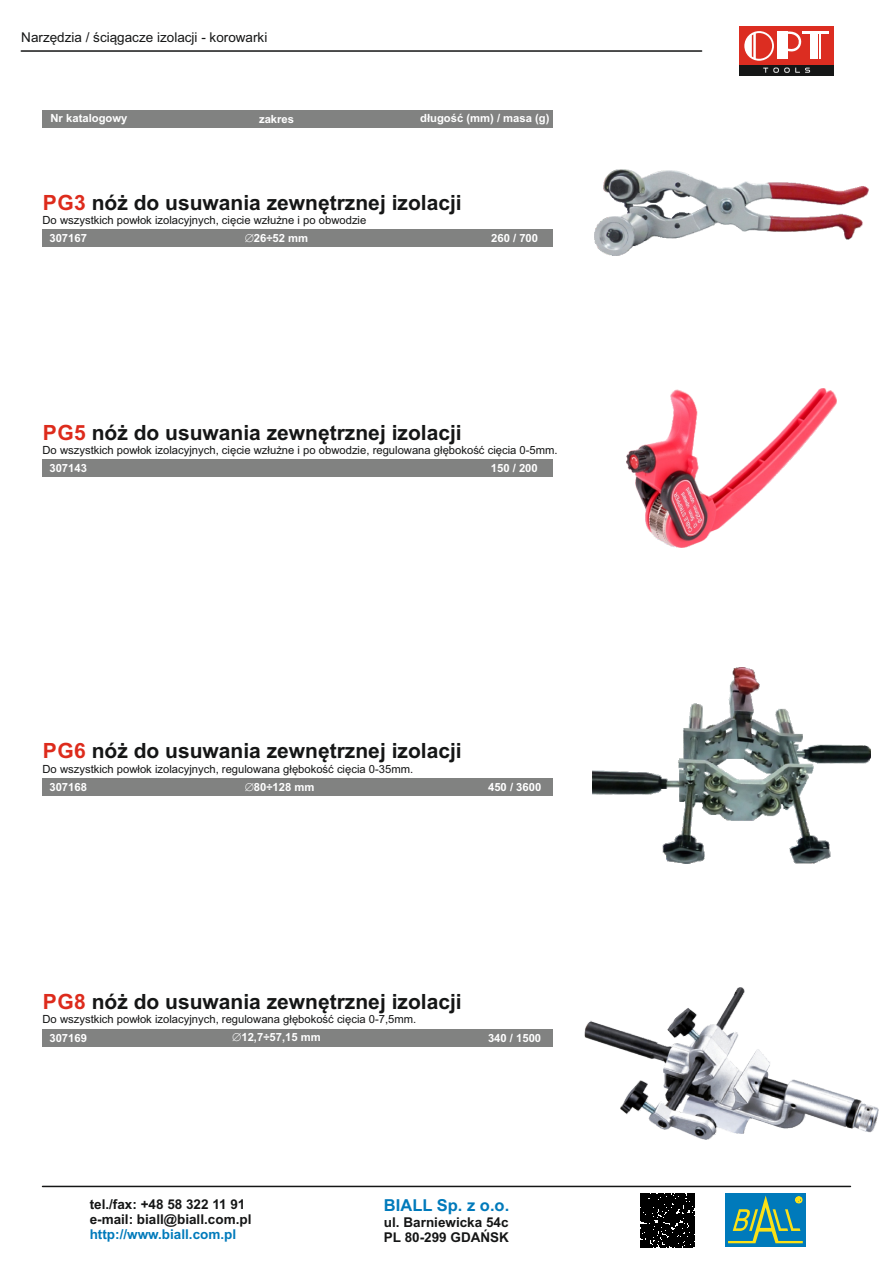
<style>
.page{position:relative;width:893px;height:1263px;background:#fff}
.page>*{position:absolute;margin:0;border:0;box-sizing:border-box;transform-origin:0 0}
.t1{font:700 21px "Arial";color:#151616}
.t2{font:700 16.5px "Arial";color:#007abb}
.t3{font:700 13.5px/15.1px "Arial";color:#151616}
.t4{font:13.5px "Arial";color:#151616}
.t5{font:700 13.5px "Arial";color:#007abb}
.t6{font:11.25px "Arial";color:#151616}
.t7{font:700 11.25px "Arial";color:#fff}
.s1{color:#dd2b1c}
</style>
<div class="page">
<hr style="left:43px;top:1186px;width:807px;height:1px;background:#151616">
<div style="left:725px;top:1193px;width:81px;height:54px;background:#007abb"></div>
<svg style="left:728px;top:1195px;width:75px;height:48px"></svg>
<svg style="left:641px;top:1193px;width:53px;height:54px;background:#111"></svg>
<hr style="left:21px;top:50px;width:681px;height:2px;background:#151616">
<div style="left:739px;top:27px;width:95px;height:38px;background:#dc2d21"></div>
<div style="left:777px;top:31px;width:7px;height:28px;background:#fff"></div>
<div style="left:810px;top:31px;width:7px;height:28px;background:#fff"></div>
<svg style="left:819px;top:34px;width:1px;height:25px"></svg>
<hr style="left:785px;top:32px;width:3px;height:27px;background:#fff">
<hr style="left:802px;top:31px;width:27px;height:3px;background:#fff">
<svg style="left:788px;top:31px;width:14px;height:21px"></svg>
<svg style="left:744px;top:31px;width:30px;height:30px"></svg>
<svg style="left:752px;top:33px;width:20px;height:26px"></svg>
<div style="left:739px;top:65px;width:95px;height:10px;background:#151616"></div>
<svg style="left:763px;top:68px;width:47px;height:5px"></svg>
<div style="left:43px;top:111px;width:510px;height:17px;background:#818281"></div>
<div style="left:43px;top:459px;width:510px;height:17px;background:#818281"></div>
<div style="left:43px;top:230px;width:510px;height:17px;background:#818281"></div>
<div style="left:43px;top:778px;width:510px;height:17px;background:#818281"></div>
<div style="left:43px;top:1029px;width:510px;height:17px;background:#818281"></div>
<img style="left:627px;top:388px;width:209px;height:159px">
<img style="left:594px;top:170px;width:274px;height:86px">
<img style="left:592px;top:668px;width:279px;height:195px">
<img style="left:584px;top:987px;width:295px;height:152px">
<p class="t4" style="left:21px;top:32px;width:248px">Narzędzia / ściągacze izolacji - korowarki</p>
<p class="t7" style="left:51px;top:114px;width:78px">Nr katalogowy</p>
<p class="t7" style="left:259px;top:115px;width:37px">zakres</p>
<p class="t7" style="left:420px;top:114px;width:131px">długość (mm) / masa (g)</p>
<h1 class="t1" style="left:43px;top:195px;width:420px"><span class="s1">PG3</span> nóż do usuwania zewnętrznej izolacji</h1>
<p class="t6" style="left:43px;top:216px;width:325px">Do wszystkich powłok izolacyjnych, cięcie wzłużne i po obwodzie</p>
<p class="t7" style="left:49px;top:234px;width:39px">307167</p>
<p class="t7" style="left:254px;top:234px;width:56px">26÷52 mm</p>
<p class="t7" style="left:491px;top:234px;width:48px">260 / 700</p>
<h1 class="t1" style="left:43px;top:424px;width:420px"><span class="s1">PG5</span> nóż do usuwania zewnętrznej izolacji</h1>
<p class="t6" style="left:43px;top:445px;width:517px">Do wszystkich powłok izolacyjnych, cięcie wzłużne i po obwodzie, regulowana głębokość cięcia 0-5mm.</p>
<p class="t7" style="left:49px;top:463px;width:39px">307143</p>
<p class="t7" style="left:491px;top:464px;width:48px">150 / 200</p>
<h1 class="t1" style="left:43px;top:743px;width:420px"><span class="s1">PG6</span> nóż do usuwania zewnętrznej izolacji</h1>
<p class="t6" style="left:43px;top:764px;width:372px">Do wszystkich powłok izolacyjnych, regulowana głębokość cięcia 0-35mm.</p>
<p class="t7" style="left:49px;top:782px;width:39px">307168</p>
<p class="t7" style="left:254px;top:782px;width:62px">80÷128 mm</p>
<p class="t7" style="left:488px;top:782px;width:55px">450 / 3600</p>
<h1 class="t1" style="left:43px;top:994px;width:420px"><span class="s1">PG8</span> nóż do usuwania zewnętrznej izolacji</h1>
<p class="t6" style="left:43px;top:1015px;width:375px">Do wszystkich powłok izolacyjnych, regulowana głębokość cięcia 0-7,5mm.</p>
<p class="t7" style="left:49px;top:1033px;width:39px">307169</p>
<p class="t7" style="left:241px;top:1032px;width:81px">12,7÷57,15 mm</p>
<p class="t7" style="left:488px;top:1033px;width:55px">340 / 1500</p>
<p class="t3" style="left:90px;top:1198px;width:163px">tel./fax: +48 58 322 11 91 e-mail: biall@biall.com.pl</p>
<p class="t5" style="left:90px;top:1229px;width:148px">http://www.biall.com.pl</p>
<h2 class="t2" style="left:384px;top:1199px;width:127px">BIALL Sp. z o.o.</h2>
<p class="t3" style="left:384px;top:1215px;width:127px">ul. Barniewicka 54c<br>PL 80-299 GDAŃSK</p>
</div>
